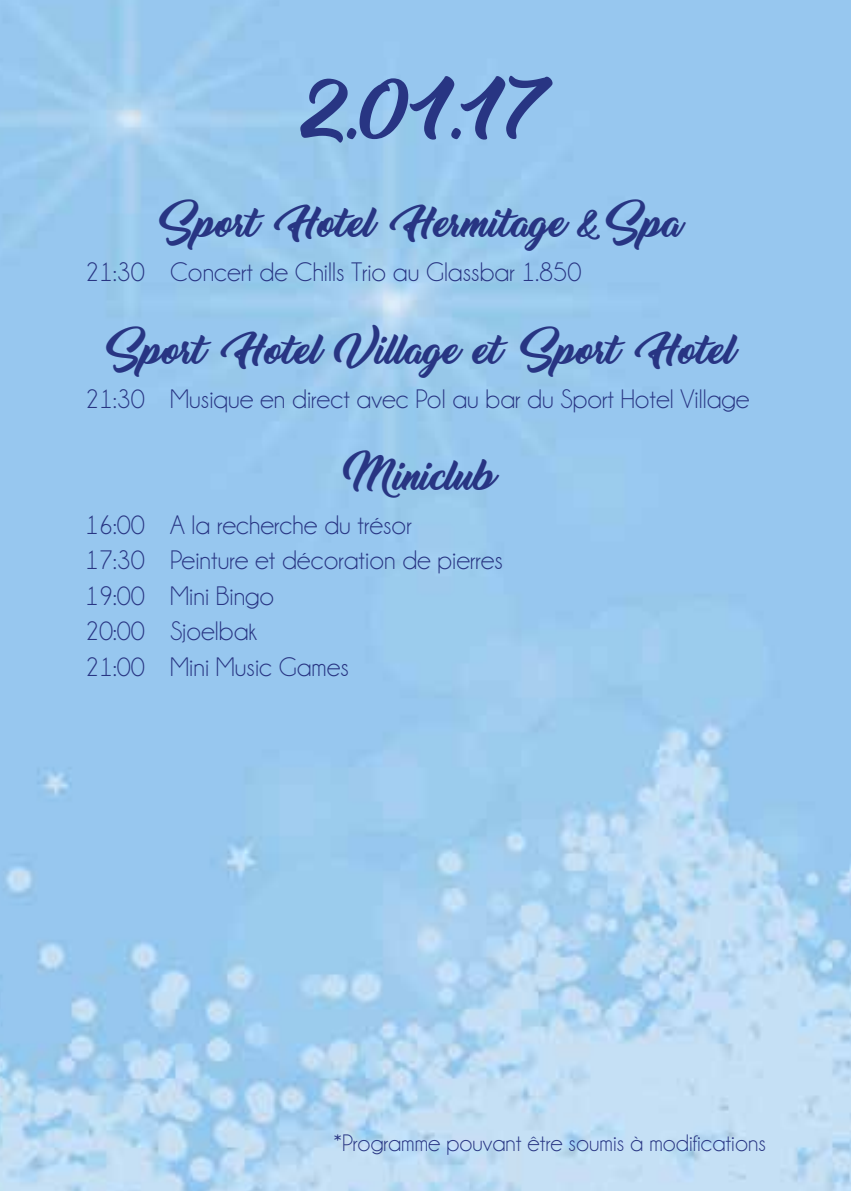
<style>
.page{position:relative;width:851px;height:1191px;background:#fff}
.page>*{position:absolute;margin:0;border:0;box-sizing:border-box;transform-origin:0 0}
.t1{font:72px "Thinking Of Betty";color:#283583}
.t2{font:33px "Thinking Of Betty";letter-spacing:-.05em;color:#283583}
.t3{font:27px/35.4px "Champagne&Limousines";color:#283583}
.t4{font:24px "Champagne&Limousines";color:#283583}
</style>
<div class="page">
<h1 class="t1" style="left:301px;top:72px;width:250px">2.01.17</h1>
<p class="t2" style="left:167px;top:207px;width:518px">Sport Hotel Hermitage &amp; Spa</p>
<p class="t3" style="left:85px;top:255px;width:498px">21:30 Concert de Chills Trio au Glassbar 1.850</p>
<p class="t2" style="left:114px;top:333px;width:625px">Sport Hotel Village et Sport Hotel</p>
<p class="t3" style="left:85px;top:381px;width:665px">21:30 Musique en direct avec Pol au bar du Sport Hotel Village</p>
<p class="t2" style="left:353px;top:459px;width:145px">Miniclub</p>
<p class="t3" style="left:85px;top:507px;width:419px">16:00 A la recherche du trésor<br>17:30 Peinture et décoration de pierres<br>19:00 Mini Bingo<br>20:00 Sjoelbak<br>21:00 Mini Music Games</p>
<p class="t4" style="left:333px;top:1131px;width:434px">*Programme pouvant être soumis à modifications</p>
</div>
